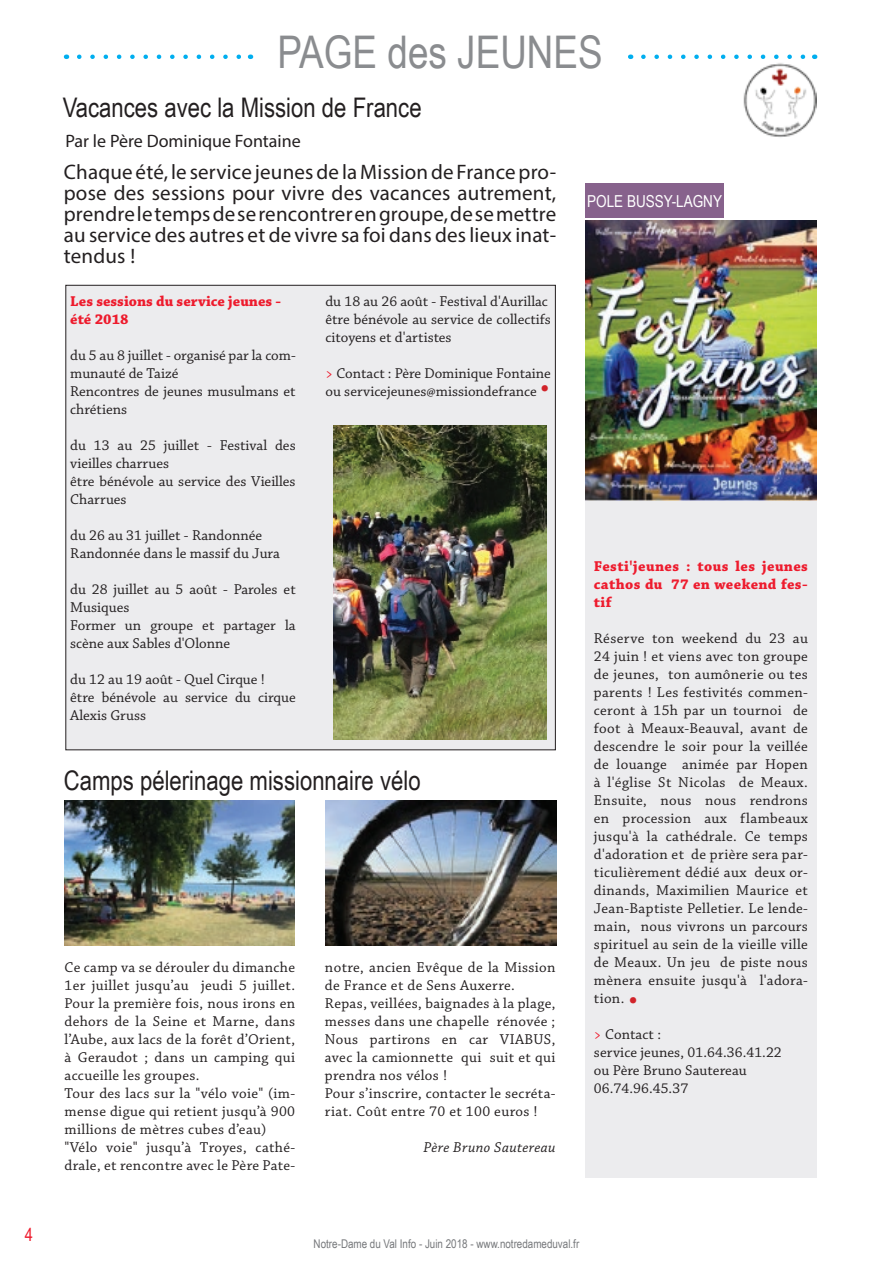
<style>
.page{position:relative;width:893px;height:1263px;background:#fff}
.page>*{position:absolute;margin:0;border:0;box-sizing:border-box;transform-origin:0 0}
.t1{font:45px "Arial Narrow";color:#8a8c8f}
.t2{font:27px "Arial Narrow";color:#231f20}
.t3{font:21px/21px "Myriad Pro";letter-spacing:.01em;color:#231f20;text-align:justify}
.t4{font:18px "Myriad Pro";color:#231f20}
.t5{font:18px "Arial Narrow";color:#ee1b2d}
.t6{font:16.5px "Arial Narrow";color:#fff}
.t7{font:15px/18px "Chaparral Pro";letter-spacing:.015em;color:#231f20}
.t8{font:700 15px/18px "Chaparral Pro";letter-spacing:.02em;color:#ee1b2d;text-align:justify}
.t9{font:700 15px/18px "Chaparral Pro";color:#ee1b2d}
.t10{font:italic 15px "Chaparral Pro";letter-spacing:.025em;color:#231f20}
.t11{font:12px "Arial Narrow";color:#76787b}
.s1{color:#ee1b2d}
.s2{font-size:30px;color:#d1232a}
</style>
<div class="page">
<img style="left:743px;top:57px;width:73px;height:80px">
<svg style="left:79px;top:55px;width:162px;height:4px"></svg>
<svg style="left:643px;top:55px;width:165px;height:4px"></svg>
<div style="left:585px;top:183px;width:139px;height:35px;background:#87628c"></div>
<img style="left:65px;top:801px;width:230px;height:144px">
<img style="left:326px;top:801px;width:230px;height:144px">
<div style="left:585px;top:501px;width:231px;height:677px;background:#ececee"></div>
<img style="left:585px;top:220px;width:231px;height:281px">
<div style="left:66px;top:285px;width:489px;height:465px;background:#ececee"></div>
<img style="left:334px;top:425px;width:212px;height:315px">
<p class="t5" style="left:25px;top:1221px;width:10px">4</p>
<h1 class="t1" style="left:277px;top:19px;width:327px">PAGE des JEUNES</h1>
<h2 class="t2" style="left:63px;top:88px;width:360px">Vacances avec la Mission de France</h2>
<p class="t4" style="left:65px;top:130px;width:237px">Par le Père Dominique Fontaine</p>
<h3 class="t3" style="left:64px;top:161px;width:494px">Chaque été, le service jeunes de la Mission de France pro&shy;pose des sessions pour vivre des vacances autrement, prendre le temps de se rencontrer en groupe, de se mettre au service des autres et de vivre sa foi dans des lieux inat&shy;tendus !</h3>
<p class="t9" style="left:70px;top:293px;width:212px">Les sessions du service jeunes - été 2018</p>
<p class="t7" style="left:70px;top:347px;width:227px">du 5 au 8 juillet - organisé par la com&shy;munauté de Taizé<br>Rencontres de jeunes musulmans et chrétiens</p>
<p class="t7" style="left:70px;top:437px;width:227px">du 13 au 25 juillet - Festival des vieilles charrues<br>être bénévole au service des Vieilles<br>Charrues</p>
<p class="t7" style="left:70px;top:527px;width:211px">du 26 au 31 juillet - Randonnée<br>Randonnée dans le massif du Jura</p>
<p class="t7" style="left:70px;top:581px;width:227px">du 28 juillet au 5 août - Paroles et<br>Musiques<br>Former un groupe et partager la scène aux Sables d'Olonne</p>
<p class="t7" style="left:70px;top:671px;width:227px">du 12 au 19 août - Quel Cirque !<br>être bénévole au service du cirque<br>Alexis Gruss</p>
<p class="t7" style="left:325px;top:293px;width:227px">du 18 au 26 août - Festival d'Aurillac être bénévole au service de collectifs citoyens et d'artistes</p>
<p class="t7" style="left:325px;top:365px;width:227px"><span class="s1">&gt;</span> Contact : Père Dominique Fontaine ou servicejeunes@missiondefrance <span class="s2">•</span></p>
<h2 class="t2" style="left:64px;top:761px;width:358px">Camps pélerinage missionnaire vélo</h2>
<p class="t7" style="left:65px;top:959px;width:232px">Ce camp va se dérouler du dimanche 1er juillet jusqu’au jeudi 5 juillet.<br>Pour la première fois, nous irons en dehors de la Seine et Marne, dans l’Aube, aux lacs de la forêt d’Orient, à Geraudot ; dans un camping qui accueille les groupes.<br>Tour des lacs sur la "vélo voie" (im&shy;mense digue qui retient jusqu’à 900 millions de mètres cubes d’eau) "Vélo voie" jusqu’à Troyes, cathé&shy;drale, et rencontre avec le Père Pate-</p>
<p class="t7" style="left:325px;top:959px;width:232px">notre, ancien Evêque de la Mission de France et de Sens Auxerre.<br>Repas, veillées, baignades à la plage, messes dans une chapelle rénovée ;<br>Nous partirons en car VIABUS, avec la camionnette qui suit et qui prendra nos vélos !<br>Pour s’inscrire, contacter le secréta&shy;riat. Coût entre 70 et 100 euros !</p>
<p class="t10" style="left:424px;top:1139px;width:133px">Père Bruno Sautereau</p>
<p class="t6" style="left:587px;top:189px;width:136px">POLE BUSSY-LAGNY</p>
<p class="t8" style="left:594px;top:558px;width:216px">Festi'jeunes : tous les jeunes cathos du 77 en weekend fes&shy;tif</p>
<p class="t7" style="left:594px;top:630px;width:216px;text-align:justify">Réserve ton weekend du 23 au 24 juin ! et viens avec ton groupe de jeunes, ton aumônerie ou tes parents ! Les festivités commen&shy;ceront à 15h par un tournoi de foot à Meaux-Beauval, avant de descendre le soir pour la veillée de louange animée par Hopen à l'église St Nicolas de Meaux.<br>Ensuite, nous nous rendrons en procession aux flambeaux jusqu'à la cathédrale. Ce temps d'adoration et de prière sera par&shy;ticulièrement dédié aux deux or&shy;dinands, Maximilien Maurice et Jean-Baptiste Pelletier. Le lende&shy;main, nous vivrons un parcours spirituel au sein de la vieille ville de Meaux. Un jeu de piste nous mènera ensuite jusqu'à l'adora&shy;tion. <span class="s2">•</span></p>
<p class="t7" style="left:594px;top:1026px;width:189px"><span class="s1">&gt;</span> Contact :<br>service jeunes, 01.64.36.41.22 ou Père Bruno Sautereau<br>06.74.96.45.37</p>
<p class="t11" style="left:314px;top:1235px;width:267px">Notre-Dame du Val Info - Juin 2018 - www.notredameduval.fr</p>
</div>
